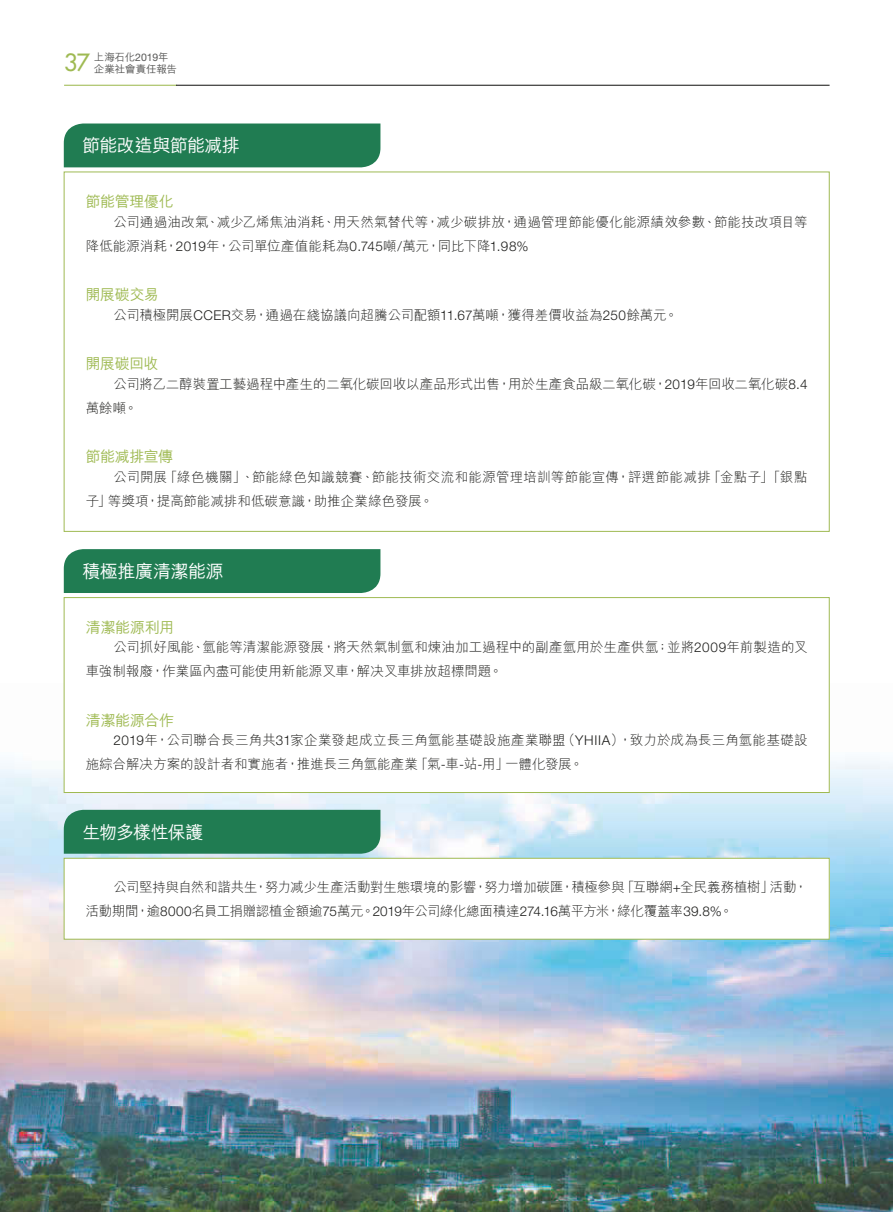
<style>
.page{position:relative;width:893px;height:1212px;background:#fff}
.page>*{position:absolute;margin:0;border:0;box-sizing:border-box;transform-origin:0 0}
.t1{font:18px "M Hei HK Medium E Ten B5 H";letter-spacing:-.03em;color:#fff}
.t2{font:18px "M Hei HK Medium E Ten B5 H";letter-spacing:-.05em;color:#fff}
.t3{font:15px "M Hei HK Medium E Ten B5 H";letter-spacing:-.03em;color:#9fba53}
.t4{font:13.5px/24px "M Hei HK Light E Ten B5 H";color:#1d1d1b}
.t5{font:13.5px/24px "M Hei HK Light E Ten B5 H";letter-spacing:-.02em;color:#1d1d1b}
.t6{font:10.5px/12.6px "M Hei HK Medium E Ten B5 H";letter-spacing:-.015em;color:#575756}
.s1{font-family:"Helvetica Neue LT Std"}
.s2{font-family:"Helvetica Neue LT Std";font-weight:300}
</style>
<div class="page">
<hr style="left:64px;top:85px;width:113px;height:1px;background:#9fba53">
<hr style="left:176px;top:85px;width:653px;height:1px;background:#1d1d1b">
<img style="left:0;top:684px;width:892px;height:528px">
<div style="left:64px;top:124px;width:316px;height:43px;background:#207c52"></div>
<div style="left:64px;top:549px;width:316px;height:44px;background:#207c52"></div>
<div style="left:64px;top:810px;width:316px;height:44px;background:#207c52"></div>
<div style="left:64px;top:598px;width:765px;height:195px;background:#fff"></div>
<div style="left:64px;top:597px;width:765px;height:196px;border:1px solid #9fba53"></div>
<div style="left:64px;top:858px;width:765px;height:81px;background:#fff"></div>
<div style="left:64px;top:858px;width:765px;height:82px;border:1px solid #9fba53"></div>
<p class="t6" style="left:64px;top:52px;width:115px;text-indent:30px">上海石化<span class="s1">2019</span>年<br><sup>37</sup> 企業社會責任報告</p>
<h1 class="t1" style="left:83px;top:139px;width:159px">節能改造與節能减排</h1>
<p class="t3" style="left:86px;top:196px;width:90px">節能管理優化</p>
<p class="t4" style="left:86px;top:211px;width:723px;text-indent:28px">公司通過油改氣、减少乙烯焦油消耗、用天然氣替代等，减少碳排放，通過管理節能優化能源績效參數、節能技改項目等降低能源消耗，<span class="s2">2019</span>年，公司單位產值能耗為<span class="s2">0.745</span>噸<span class="s2">/</span>萬元，同比下降<span class="s2">1.98%</span></p>
<p class="t3" style="left:86px;top:289px;width:75px">開展碳交易</p>
<p class="t4" style="left:113px;top:304px;width:566px">公司積極開展<span class="s2">CCER</span>交易，通過在綫協議向超騰公司配額<span class="s2">11.67</span>萬噸，獲得差價收益為<span class="s2">250</span>餘萬元。</p>
<p class="t3" style="left:86px;top:358px;width:74px">開展碳回收</p>
<p class="t4" style="left:86px;top:373px;width:723px;text-indent:28px">公司將乙二醇裝置工藝過程中產生的二氧化碳回收以產品形式出售，用於生產食品級二氧化碳，<span class="s2">2019</span>年回收二氧化碳<span class="s2">8.4</span>萬餘噸。</p>
<p class="t3" style="left:86px;top:451px;width:89px">節能减排宣傳</p>
<p class="t4" style="left:86px;top:466px;width:723px;text-indent:28px">公司開展「綠色機關」、節能綠色知識競賽、節能技術交流和能源管理培訓等節能宣傳，評選節能减排「金點子」「銀點子」等獎項，提高節能减排和低碳意識，助推企業綠色發展。</p>
<h1 class="t1" style="left:83px;top:564px;width:143px">積極推廣清潔能源</h1>
<p class="t3" style="left:86px;top:621px;width:90px">清潔能源利用</p>
<p class="t4" style="left:86px;top:637px;width:723px;text-indent:28px">公司抓好風能、氫能等清潔能源發展，將天然氣制氫和煉油加工過程中的副產氫用於生產供氫；並將<span class="s2">2009</span>年前製造的叉車強制報廢，作業區內盡可能使用新能源叉車，解决叉車排放超標問題。</p>
<p class="t3" style="left:86px;top:714px;width:90px">清潔能源合作</p>
<p class="t4" style="left:86px;top:730px;width:723px;text-indent:28px"><span class="s2">2019</span>年，公司聯合長三角共<span class="s2">31</span>家企業發起成立長三角氫能基礎設施產業聯盟（<span class="s2">YHIIA</span>），致力於成為長三角氫能基礎設施綜合解决方案的設計者和實施者，推進長三角氫能產業「氣<span class="s2">-</span>車<span class="s2">-</span>站<span class="s2">-</span>用」一體化發展。</p>
<h1 class="t2" style="left:83px;top:825px;width:122px">生物多樣性保護</h1>
<p class="t5" style="left:86px;top:877px;width:723px;text-indent:28px">公司堅持與自然和諧共生，努力减少生產活動對生態環境的影響，努力增加碳匯，積極參與「互聯網<span class="s2">+</span>全民義務植樹」活動，活動期間，逾<span class="s2">8000</span>名員工捐贈認植金額逾<span class="s2">75</span>萬元。<span class="s2">2019</span>年公司綠化總面積達<span class="s2">274.16</span>萬平方米，綠化覆蓋率<span class="s2">39.8%</span>。</p>
</div>
